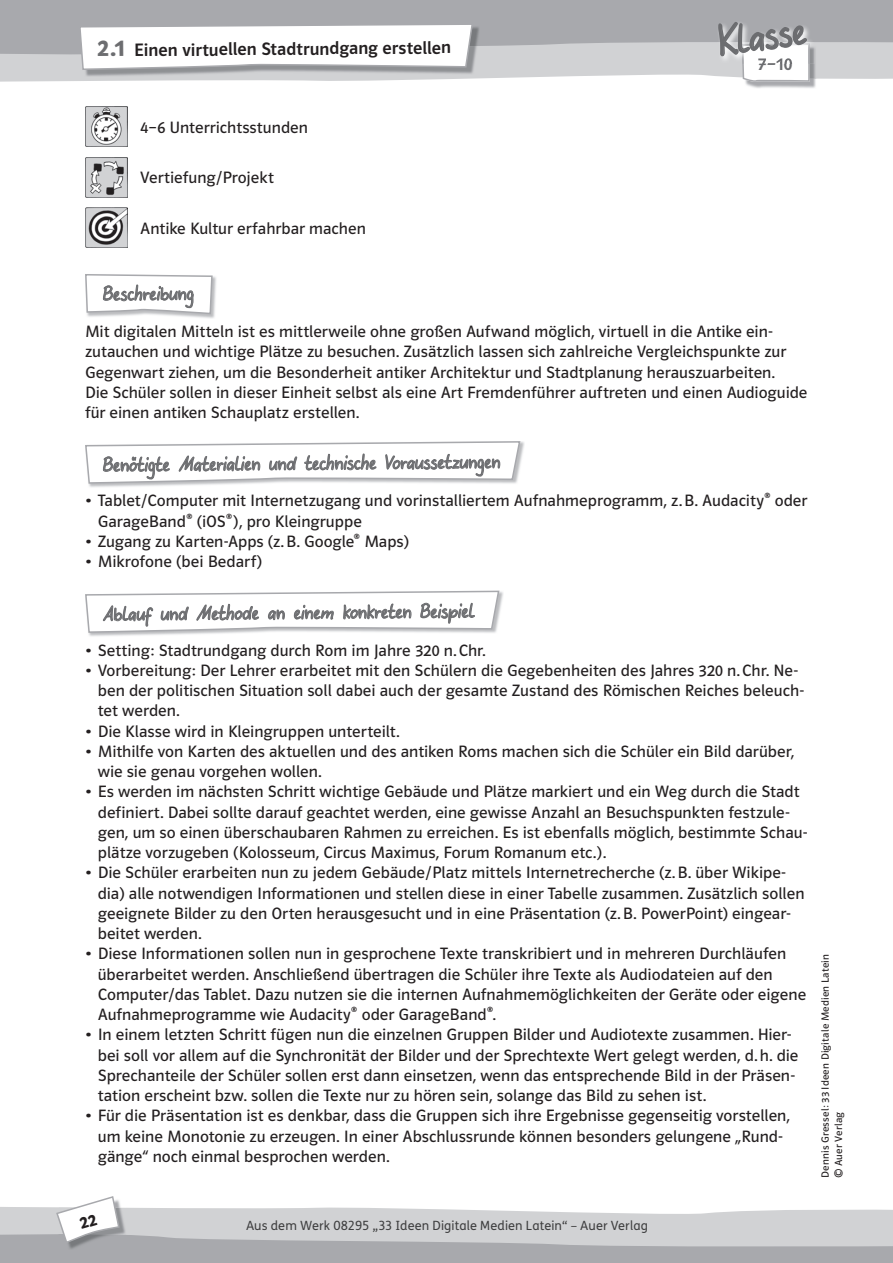
<style>
.page{position:relative;width:893px;height:1263px;background:#fff}
.page>*{position:absolute;margin:0;border:0;box-sizing:border-box;transform-origin:0 0}
.t1{font:42px "TERRA2";color:#6c6d70}
.t2{font:21px "TERRA2";color:#6c6d70}
.t3{font:18px "Polo AN11 K Krftg";letter-spacing:-.015em;color:#231f20}
.t4{font:18px "Polo AN11 K Krftg";color:#6c6d70}
.t5{font:16.5px/20.2px "Polo AN11 K Buch";color:#231f20}
.t6{font:12.75px "FS Klett";letter-spacing:.01em;color:#3e3e3f}
.t7{font:10.5px/13.5px "Polo AN11 K Buch";letter-spacing:.015em;color:#231f20}
.s1{font-family:"Polo AN11 K Hfett";font-size:24px;color:#6c6d70}
</style>
<div class="page">
<svg style="left:0;top:57px;width:893px;height:25px;fill:#d1d2d4"></svg>
<svg style="left:0;top:0;width:893px;height:57px;background:#adaeb2"></svg>
<img style="left:745px;top:79px;width:71px;height:9px">
<img style="left:810px;top:46px;width:6px;height:33px">
<svg style="left:78px;top:23px;width:396px;height:59px"></svg>
<img style="left:213px;top:276px;width:3px;height:42px">
<svg style="left:85px;top:274px;width:128px;height:45px"></svg>
<svg style="left:85px;top:441px;width:436px;height:46px"></svg>
<svg style="left:85px;top:590px;width:415px;height:46px"></svg>
<img style="left:85px;top:106px;width:43px;height:40px">
<img style="left:85px;top:157px;width:43px;height:40px">
<img style="left:85px;top:208px;width:43px;height:40px">
<img style="left:717px;top:20px;width:97px;height:44px">
<img style="left:810px;top:46px;width:4px;height:18px">
<svg style="left:718px;top:21px;width:92px;height:61px"></svg>
<svg style="left:0;top:1196px;width:893px;height:67px"></svg>
<p class="t3" style="left:97px;top:39px;width:356px"><span class="s1">2.1</span> Einen virtuellen Stadtrundgang erstellen</p>
<p class="t5" style="left:140px;top:117px;width:169px">4–6 Unterrichtsstunden</p>
<p class="t5" style="left:140px;top:168px;width:135px">Vertiefung/Projekt</p>
<p class="t5" style="left:140px;top:218px;width:227px">Antike Kultur erfahrbar machen</p>
<h1 class="t1" style="left:715px;top:16px;width:91px;rotate:-8deg">Klasse</h1>
<p class="t4" style="left:758px;top:54px;width:37px">7–10</p>
<p class="t2" style="left:103px;top:281px;width:93px;rotate:-1deg">Beschreibung</p>
<p class="t5" style="left:85px;top:322px;width:724px">Mit digitalen Mitteln ist es mittlerweile ohne großen Aufwand möglich, virtuell in die Antike ein&shy;zutauchen und wichtige Plätze zu besuchen. Zusätzlich lassen sich zahlreiche Vergleichspunkte zur Gegenwart ziehen, um die Besonderheit antiker Architektur und Stadtplanung herauszuarbeiten.<br>Die Schüler sollen in dieser Einheit selbst als eine Art Fremdenführer auftreten und einen Audioguide für einen antiken Schauplatz erstellen.</p>
<p class="t2" style="left:103px;top:454px;width:399px;rotate:-1deg">Benötigte Materialien und technische Voraussetzungen</p>
<p class="t5" style="left:98px;top:491px;width:711px;text-indent:-13px">• Tablet/Computer mit Internetzugang und vorinstalliertem Aufnahmeprogramm, z. B. Audacity® oder<br>GarageBand® (iOS®), pro Kleingruppe</p>
<p class="t5" style="left:85px;top:531px;width:326px">• Zugang zu Karten-Apps (z. B. Google® Maps)</p>
<p class="t5" style="left:85px;top:552px;width:179px">• Mikrofone (bei Bedarf)</p>
<p class="t2" style="left:103px;top:603px;width:374px;rotate:-1deg">Ablauf und Methode an einem konkreten Beispiel</p>
<p class="t5" style="left:85px;top:640px;width:402px">• Setting: Stadtrundgang durch Rom im Jahre 320 n. Chr.</p>
<p class="t5" style="left:98px;top:660px;width:708px;text-indent:-13px">• Vorbereitung: Der Lehrer erarbeitet mit den Schülern die Gegebenheiten des Jahres 320 n. Chr. Ne&shy;ben der politischen Situation soll dabei auch der gesamte Zustand des Römischen Reiches beleuch&shy;tet werden.</p>
<p class="t5" style="left:85px;top:721px;width:316px">• Die Klasse wird in Kleingruppen unterteilt.</p>
<p class="t5" style="left:98px;top:741px;width:698px;text-indent:-13px">• Mithilfe von Karten des aktuellen und des antiken Roms machen sich die Schüler ein Bild darüber, wie sie genau vorgehen wollen.</p>
<p class="t5" style="left:98px;top:782px;width:711px;text-indent:-13px">• Es werden im nächsten Schritt wichtige Gebäude und Plätze markiert und ein Weg durch die Stadt definiert. Dabei sollte darauf geachtet werden, eine gewisse Anzahl an Besuchspunkten festzule&shy;gen, um so einen überschaubaren Rahmen zu erreichen. Es ist ebenfalls möglich, bestimmte Schau&shy;plätze vorzugeben (Kolosseum, Circus Maximus, Forum Romanum etc.).</p>
<p class="t5" style="left:98px;top:863px;width:708px;text-indent:-13px">• Die Schüler erarbeiten nun zu jedem Gebäude/Platz mittels Internetrecherche (z. B. über Wikipe&shy;dia) alle notwendigen Informationen und stellen diese in einer Tabelle zusammen. Zusätzlich sollen geeignete Bilder zu den Orten herausgesucht und in eine Präsentation (z. B. PowerPoint) eingear&shy;beitet werden.</p>
<p class="t5" style="left:98px;top:944px;width:710px;text-indent:-13px">• Diese Informationen sollen nun in gesprochene Texte transkribiert und in mehreren Durchläufen überarbeitet werden. Anschließend übertragen die Schüler ihre Texte als Audiodateien auf den Computer/das Tablet. Dazu nutzen sie die internen Aufnahmemöglichkeiten der Geräte oder eigene Aufnahmeprogramme wie Audacity® oder GarageBand®.</p>
<p class="t5" style="left:98px;top:1025px;width:702px;text-indent:-13px">• In einem letzten Schritt fügen nun die einzelnen Gruppen Bilder und Audiotexte zusammen. Hier&shy;bei soll vor allem auf die Synchronität der Bilder und der Sprechtexte Wert gelegt werden, d. h. die Sprechanteile der Schüler sollen erst dann einsetzen, wenn das entsprechende Bild in der Präsen&shy;tation erscheint bzw. sollen die Texte nur zu hören sein, solange das Bild zu sehen ist.</p>
<p class="t5" style="left:98px;top:1106px;width:694px;text-indent:-13px">• Für die Präsentation ist es denkbar, dass die Gruppen sich ihre Ergebnisse gegenseitig vorstellen, um keine Monotonie zu erzeugen. In einer Abschlussrunde können besonders gelungene „Rund&shy;gänge“ noch einmal besprochen werden.</p>
<p class="t7" style="left:819px;top:1178px;width:225px;rotate:-90deg">Dennis Gressel: 33 Ideen Digitale Medien Latein © Auer Verlag</p>
<p class="t6" style="left:246px;top:1217px;width:403px">Aus dem Werk 08295 „33 Ideen Digitale Medien Latein“ – Auer Verlag</p>
</div>
